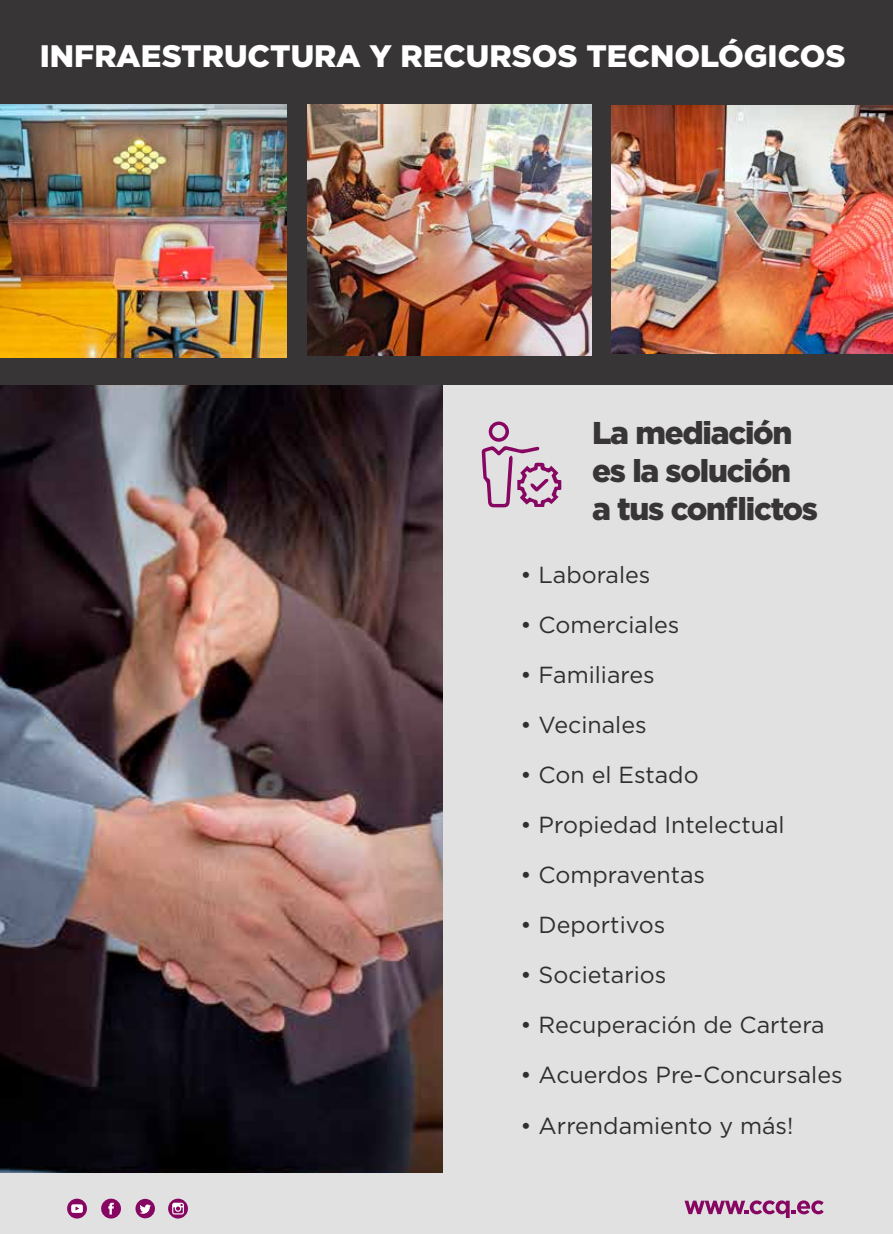
<style>
.page{position:relative;width:893px;height:1234px;background:#fff}
.page>*{position:absolute;margin:0;border:0;box-sizing:border-box;transform-origin:0 0}
.t1{font:900 31.5px/37.7px "Gotham";letter-spacing:-.04em;color:#383536}
.t2{font:900 31.05px "Gotham";color:#fff}
.t3{font:23.25px "Gotham";color:#2f2f2f}
</style>
<div class="page">
<div style="left:0;top:0;width:893px;height:1233px;background:#e1e1e1"></div>
<img style="left:0;top:384px;width:442px;height:789px">
<div style="left:0;top:0;width:893px;height:384px;background:#383536"></div>
<img style="left:0;top:105px;width:286px;height:252px">
<img style="left:308px;top:105px;width:284px;height:251px">
<img style="left:612px;top:105px;width:281px;height:248px">
<svg style="left:684px;top:1200px;width:140px;height:17px"></svg>
<svg style="left:101px;top:1198px;width:20px;height:20px"></svg>
<svg style="left:67px;top:1198px;width:20px;height:20px"></svg>
<svg style="left:168px;top:1198px;width:20px;height:20px"></svg>
<svg style="left:135px;top:1198px;width:20px;height:19px"></svg>
<svg style="left:482px;top:421px;width:79px;height:86px"></svg>
<h2 class="t2" style="left:40px;top:35px;width:807px">INFRAESTRUCTURA Y RECURSOS TECNOLÓGICOS</h2>
<h1 class="t1" style="left:592px;top:414px;width:227px">La mediación es la solución<br>a tus conflictos</h1>
<p class="t3" style="left:520px;top:560px;width:131px">• Laborales</p>
<p class="t3" style="left:520px;top:610px;width:160px">• Comerciales</p>
<p class="t3" style="left:520px;top:660px;width:136px">• Familiares</p>
<p class="t3" style="left:520px;top:710px;width:128px">• Vecinales</p>
<p class="t3" style="left:520px;top:760px;width:180px">• Con el Estado</p>
<p class="t3" style="left:520px;top:810px;width:266px">• Propiedad Intelectual</p>
<p class="t3" style="left:520px;top:860px;width:186px">• Compraventas</p>
<p class="t3" style="left:520px;top:910px;width:146px">• Deportivos</p>
<p class="t3" style="left:520px;top:960px;width:147px">• Societarios</p>
<p class="t3" style="left:520px;top:1010px;width:306px">• Recuperación de Cartera</p>
<p class="t3" style="left:520px;top:1060px;width:324px">• Acuerdos Pre-Concursales</p>
<p class="t3" style="left:520px;top:1110px;width:274px">• Arrendamiento y más!</p>
</div>
